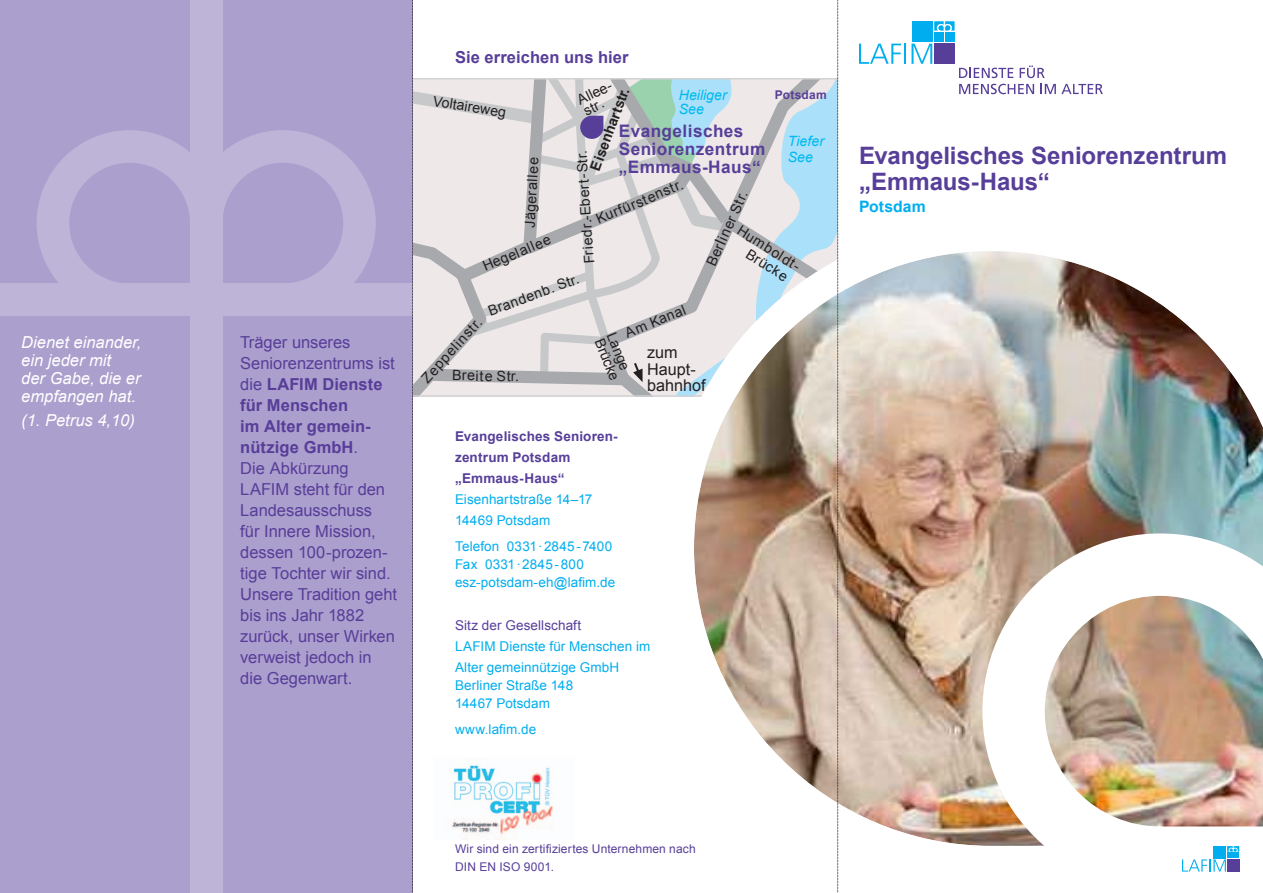
<style>
.page{position:relative;width:1263px;height:893px;background:#fff}
.page>*{position:absolute;margin:0;border:0;box-sizing:border-box;transform-origin:0 0}
.Überschrift{font:700 24px "Arial";color:#573e99}
.t1{font:700 17.25px/18.3px "Arial";letter-spacing:.025em;color:#573e99}
.Fließtext_violett{font:16.5px/21px "Arial";color:#573e99}
.Fließtext_violett-2{font:700 16.5px/21px "Arial";letter-spacing:.005em;color:#573e99}
.t2{font:italic 16.5px/18px "Arial";color:#fff}
.Überschrift_Unterzei{font:700 16.5px "Arial";letter-spacing:.005em;color:#573e99}
.t3{font:16.2px/16.2px "Arial";color:#231f20}
.Überschrift_Unterzei-2{font:700 15.75px "Arial";letter-spacing:.005em;color:#00aeef}
.t4{font:14.25px/15.1px "Arial";color:#231f20}
.t5{font:700 14.25px "Arial";color:#231f20}
.t6{font:14.1px/12.5px "Arial";color:#231f20}
.t7{font:italic 14.1px/15.6px "Arial";color:#00baf1}
.Absender_regular_1_p{font:13.5px "Arial";letter-spacing:.01em;color:#00aeef}
.Absender_bold_violet{font:700 13.5px/21px "Arial";letter-spacing:.015em;color:#573e99}
.Absender_bold_violet-2{font:13.5px/21px "Arial";letter-spacing:.005em;color:#00aeef}
.Absender_bold_violet-3{font:13.5px "Arial";letter-spacing:.01em;color:#573e99}
.Absender_regular_vio{font:12px/18px "Arial";letter-spacing:.01em;color:#573e99}
.Absender_bold_violet-4{font:700 12px "Arial";letter-spacing:.02em;color:#573e99}
.s1{font-weight:400}
.s2{font-size:16.2px}
</style>
<div class="page">
<img style="left:839px;top:251px;width:424px;height:595px">
<img style="left:982px;top:533px;width:281px;height:339px">
<svg style="left:1182px;top:846px;width:57px;height:26px"></svg>
<div style="left:0;top:0;width:412px;height:893px;background:#ab9fcd"></div>
<svg style="left:37px;top:130px;width:339px;height:153px"></svg>
<div style="left:190px;top:0;width:33px;height:893px;background:#bdb4d8"></div>
<div style="left:0;top:283px;width:412px;height:33px;background:#bdb4d8"></div>
<svg style="left:859px;top:44px;width:42px;height:20px"></svg>
<hr style="left:904px;top:44px;width:2px;height:20px;background:#00aeef">
<svg style="left:911px;top:44px;width:21px;height:20px"></svg>
<div style="left:934px;top:44px;width:20px;height:20px;background:#573e99"></div>
<div style="left:912px;top:21px;width:20px;height:21px;background:#00aeef"></div>
<div style="left:934px;top:32px;width:10px;height:10px;background:#00aeef"></div>
<div style="left:945px;top:32px;width:9px;height:10px;background:#00aeef"></div>
<svg style="left:934px;top:21px;width:20px;height:10px"></svg>
<svg style="left:959px;top:68px;width:54px;height:10px"></svg>
<svg style="left:1020px;top:66px;width:25px;height:12px"></svg>
<svg style="left:959px;top:84px;width:75px;height:10px"></svg>
<svg style="left:1041px;top:84px;width:62px;height:10px"></svg>
<svg style="left:412px;top:0;width:427px;height:893px"></svg>
<p class="t2" style="left:21px;top:333px;width:122px">Dienet einander,</p>
<p class="t2" style="left:21px;top:351px;width:121px">ein jeder mit<br>der Gabe, die er empfangen hat.</p>
<p class="t2" style="left:21px;top:412px;width:115px">(1. Petrus 4,10)</p>
<p class="Fließtext_violett-2" style="left:240px;top:332px;width:156px"><span class="s1">Träger unseres<br>Seniorenzentrums ist die</span> LAFIM Dienste für Menschen<br>im Alter gemein&shy;nützige GmbH<span class="s1">.</span></p>
<p class="Fließtext_violett" style="left:240px;top:458px;width:158px">Die Abkürzung<br>LAFIM steht für den<br>Landesausschuss<br>für Innere Mission, dessen 100-prozen&shy;tige Tochter wir sind.<br>Unsere Tradition geht bis ins Jahr 1882 zurück, unser Wirken verweist jedoch in die Gegenwart.</p>
<p class="Überschrift_Unterzei" style="left:455px;top:46px;width:175px">Sie erreichen uns hier</p>
<p class="t6" style="left:575px;top:95px;width:38px;rotate:-26deg">Allee&shy;str.</p>
<p class="t6" style="left:583px;top:264px;width:115px;rotate:-94deg">Friedr<span class="s2">.</span>-Ebert-Str.</p>
<p class="t5" style="left:586px;top:167px;width:89px;rotate:-70deg">Eisenhartstr.</p>
<p class="t7" style="left:679px;top:88px;width:50px;line-height:14.1px">Heiliger<br>See</p>
<p class="t1" style="left:619px;top:122px;width:148px">Evangelisches<br>Seniorenzentrum „Emmaus-Haus“</p>
<p class="Absender_bold_violet-4" style="left:775px;top:87px;width:53px">Potsdam</p>
<p class="t6" style="left:434px;top:95px;width:75px;rotate:9deg">Voltaireweg</p>
<p class="t7" style="left:788px;top:134px;width:38px">Tiefer<br>See</p>
<p class="t6" style="left:524px;top:227px;width:72px;rotate:-87deg">Jägerallee</p>
<p class="t6" style="left:595px;top:214px;width:94px;rotate:-23deg">Kurfürstenstr.</p>
<p class="t4" style="left:704px;top:262px;width:82px;rotate:-66deg">Ber<span class="s2">l</span>iner Str.</p>
<p class="t4" style="left:759px;top:234px;width:56px;text-indent:-20px;rotate:32deg">Humboldt-<br>Brücke</p>
<p class="t6" style="left:481px;top:261px;width:74px;rotate:-23deg">Hegelallee</p>
<p class="t4" style="left:486px;top:304px;width:97px;rotate:-20deg">Brandenb. Str.</p>
<p class="t6" style="left:623px;top:327px;width:66px;rotate:-22deg">Am Kanal</p>
<p class="t4" style="left:419px;top:376px;width:84px;rotate:-48deg">Zeppelinstr.</p>
<p class="t6" style="left:617px;top:331px;width:46px;line-height:13.4px;rotate:68deg">Lange<br>Brücke</p>
<p class="t3" style="left:647px;top:345px;width:60px">zum<br>Haupt&shy;bahnhof</p>
<p class="t6" style="left:452px;top:369px;width:69px;rotate:1deg">Breite Str.</p>
<p class="Absender_bold_violet" style="left:455px;top:426px;width:164px">Evangelisches Senioren&shy;zentrum Potsdam</p>
<p class="Absender_bold_violet" style="left:455px;top:468px;width:111px">„Emmaus-Haus“</p>
<p class="Absender_regular_1_p" style="left:455px;top:490px;width:139px">Eisenhartstraße 14–17</p>
<p class="Absender_regular_1_p" style="left:455px;top:511px;width:97px">14469 Potsdam</p>
<p class="Absender_regular_1_p" style="left:455px;top:537px;width:159px">Telefon 0331·2845-7400</p>
<p class="Absender_regular_1_p" style="left:455px;top:555px;width:130px">Fax 0331·2845-800</p>
<p class="Absender_regular_1_p" style="left:455px;top:573px;width:162px">esz-potsdam-eh@lafim.de</p>
<p class="Absender_bold_violet-3" style="left:455px;top:616px;width:128px">Sitz der Gesellschaft</p>
<p class="Absender_bold_violet-2" style="left:455px;top:636px;width:197px">LAFIM Dienste für Menschen im<br>Alter gemeinnützige GmbH</p>
<p class="Absender_regular_1_p" style="left:455px;top:676px;width:120px">Berliner Straße 148</p>
<p class="Absender_regular_1_p" style="left:455px;top:694px;width:97px">14467 Potsdam</p>
<p class="Absender_regular_1_p" style="left:455px;top:720px;width:83px">www.lafim.de</p>
<p class="Überschrift" style="left:859px;top:140px;width:370px">Evangelisches Seniorenzentrum</p>
<p class="Überschrift" style="left:859px;top:165px;width:192px">„Emmaus-Haus“</p>
<p class="Überschrift_Unterzei-2" style="left:859px;top:196px;width:68px">Potsdam</p>
<p class="Absender_regular_vio" style="left:455px;top:840px;width:242px">Wir sind ein zertifiziertes Unternehmen nach<br>DIN EN ISO 9001.</p>
</div>
